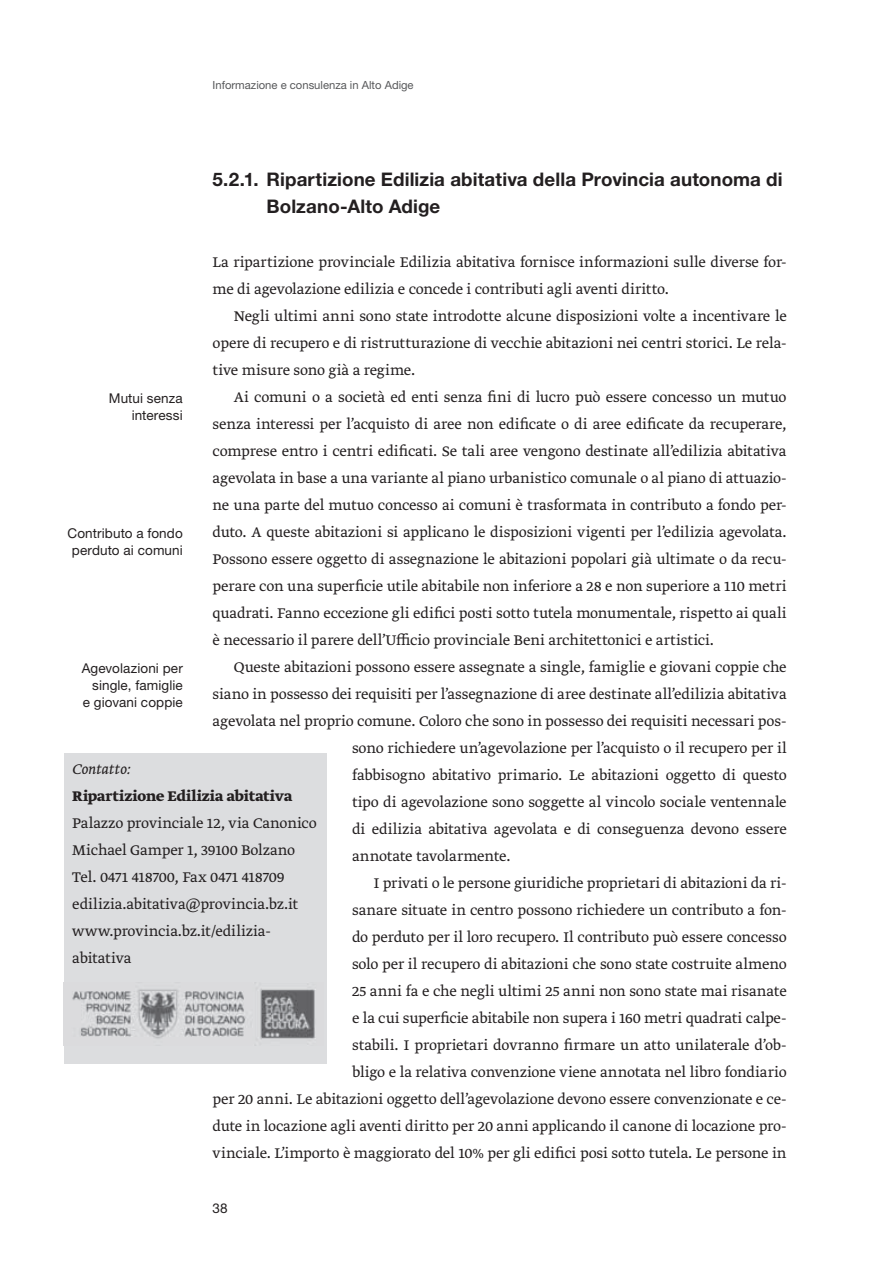
<style>
.page{position:relative;width:893px;height:1263px;background:#fff}
.page>*{position:absolute;margin:0;border:0;box-sizing:border-box;transform-origin:0 0}
.t1{font:700 18.75px/27px "Fjvpwt Helvetica Neue LT Std";letter-spacing:.005em;color:#231f20}
.t2{font:16.5px/27px "Gvvqhh Greta Text Light Plus";color:#231f20}
.t3{font:16.5px "Ktjjrb Greta Text Bold Plus";color:#231f20}
.t4{font:16.5px "Rdkmbp Greta Text Light Italic Plus";color:#231f20}
.t5{font:13.5px/17.2px "Fqqjxs Helvetica Neue LT Std";letter-spacing:.01em;color:#231f20;text-align:right}
.t6{font:11.25px "Fqqjxs Helvetica Neue LT Std";color:#57585a}
</style>
<div class="page">
<div style="left:64px;top:753px;width:263px;height:311px;background:#dcdddf"></div>
<img style="left:72px;top:982px;width:244px;height:57px">
<p class="t6" style="left:213px;top:78px;width:203px">Informazione e consulenza in Alto Adige</p>
<p class="t1" style="left:267px;top:166px;width:518px;text-indent:-54px">5.2.1. Ripartizione Edilizia abitativa della Provincia autonoma di<br>Bolzano-Alto Adige</p>
<p class="t2" style="left:213px;top:250px;width:575px">la ripartizione provinciale edilizia abitativa fornisce informazioni sulle diverse for&shy;me di agevolazione edilizia e concede i contributi agli aventi diritto.</p>
<p class="t2" style="left:213px;top:304px;width:576px;text-align:justify;text-indent:21px">negli ultimi anni sono state introdotte alcune disposizioni volte a incentivare le opere di recupero e di ristrutturazione di vecchie abitazioni nei centri storici. le rela&shy;tive misure sono già a regime.</p>
<p class="t2" style="left:213px;top:385px;width:576px;text-align:justify;text-indent:21px">ai comuni o a società ed enti senza fini di lucro può essere concesso un mutuo senza interessi per l’acquisto di aree non edificate o di aree edificate da recuperare, comprese entro i centri edificati. Se tali aree vengono destinate all’edilizia abitativa agevolata in base a una variante al piano urbanistico comunale o al piano di attuazio&shy;ne una parte del mutuo concesso ai comuni è trasformata in contributo a fondo per&shy;duto. a queste abitazioni si applicano le disposizioni vigenti per l’edilizia agevolata.<br>Possono essere oggetto di assegnazione le abitazioni popolari già ultimate o da recu&shy;perare con una superficie utile abitabile non inferiore a 28 e non superiore a 110 metri quadrati. Fanno eccezione gli edifici posti sotto tutela monumentale, rispetto ai quali è necessario il parere dell’Ufficio provinciale Beni architettonici e artistici.</p>
<p class="t2" style="left:234px;top:655px;width:554px">Queste abitazioni possono essere assegnate a single, famiglie e giovani coppie che</p>
<p class="t2" style="left:213px;top:682px;width:576px">siano in possesso dei requisiti per l’assegnazione di aree destinate all’edilizia abitativa</p>
<p class="t2" style="left:213px;top:709px;width:575px">agevolata nel proprio comune. Coloro che sono in possesso dei requisiti necessari pos-</p>
<p class="t2" style="left:352px;top:736px;width:436px">sono richiedere un’agevolazione per l’acquisto o il recupero per il</p>
<p class="t2" style="left:352px;top:763px;width:436px">fabbisogno abitativo primario. le abitazioni oggetto di questo</p>
<p class="t2" style="left:352px;top:790px;width:436px">tipo di agevolazione sono soggette al vincolo sociale ventennale</p>
<p class="t2" style="left:352px;top:817px;width:436px">di edilizia abitativa agevolata e di conseguenza devono essere</p>
<p class="t2" style="left:352px;top:844px;width:160px">annotate tavolarmente.</p>
<p class="t2" style="left:373px;top:871px;width:415px">i privati o le persone giuridiche proprietari di abitazioni da ri-</p>
<p class="t2" style="left:352px;top:898px;width:436px">sanare situate in centro possono richiedere un contributo a fon-</p>
<p class="t2" style="left:352px;top:925px;width:436px">do perduto per il loro recupero. il contributo può essere concesso</p>
<p class="t2" style="left:352px;top:952px;width:436px">solo per il recupero di abitazioni che sono state costruite almeno</p>
<p class="t2" style="left:352px;top:979px;width:436px">25 anni fa e che negli ultimi 25 anni non sono state mai risanate</p>
<p class="t2" style="left:352px;top:1006px;width:436px">e la cui superficie abitabile non supera i 160 metri quadrati calpe-</p>
<p class="t2" style="left:352px;top:1033px;width:436px">stabili. i proprietari dovranno firmare un atto unilaterale d’ob-</p>
<p class="t2" style="left:352px;top:1060px;width:436px">bligo e la relativa convenzione viene annotata nel libro fondiario</p>
<p class="t2" style="left:213px;top:1087px;width:575px">per 20 anni. le abitazioni oggetto dell’agevolazione devono essere convenzionate e ce-</p>
<p class="t2" style="left:213px;top:1114px;width:576px">dute in locazione agli aventi diritto per 20 anni applicando il canone di locazione pro-</p>
<p class="t2" style="left:213px;top:1141px;width:575px">vinciale. l’importo è maggiorato del 10% per gli edifici posi sotto tutela. le persone in</p>
<p class="t5" style="left:109px;top:389px;width:76px">Mutui senza interessi</p>
<p class="t5" style="left:68px;top:524px;width:117px;text-align:center">Contributo a fondo perduto ai comuni</p>
<p class="t5" style="left:82px;top:659px;width:103px">Agevolazioni per single, famiglie e giovani coppie</p>
<p class="t4" style="left:72px;top:759px;width:60px">Contatto:</p>
<p class="t3" style="left:72px;top:786px;width:222px">Ripartizione Edilizia abitativa</p>
<p class="t2" style="left:72px;top:810px;width:246px">Palazzo provinciale 12, via Canonico michael gamper 1, 39100 Bolzano tel. 0471 418700, Fax 0471 418709 edilizia.abitativa@provincia.bz.it www.provincia.bz.it/edilizia&shy;abitativa</p>
<p class="t5" style="left:213px;top:1199px;width:17px">38</p>
</div>
